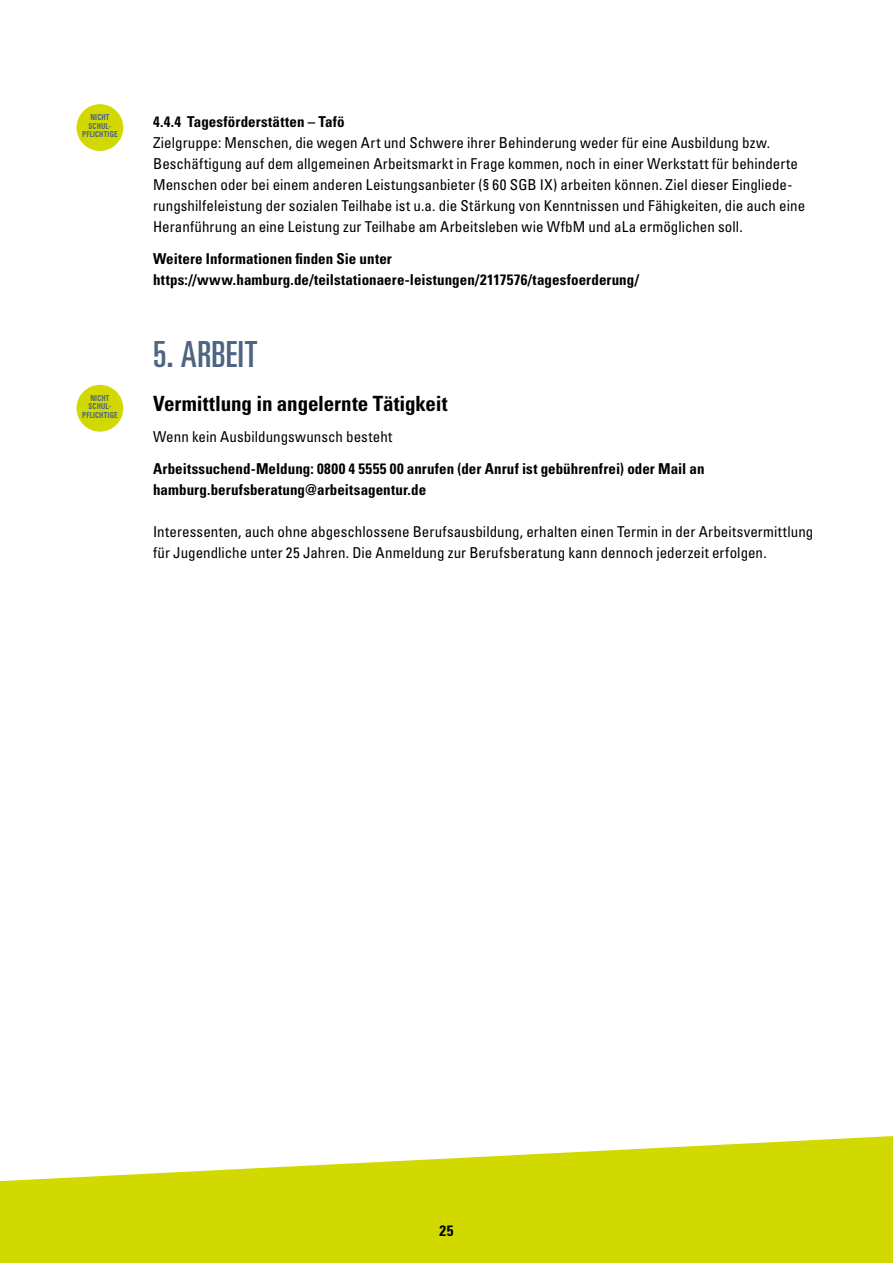
<style>
.page{position:relative;width:893px;height:1263px;background:#fff}
.page>*{position:absolute;margin:0;border:0;box-sizing:border-box;transform-origin:0 0}
.t1{font:ultra-condensed 36px "Univers";letter-spacing:.015em;color:#4d6482}
.t2{font:700 condensed 21px "Univers";letter-spacing:-.005em;color:#000}
.t3{font:condensed 15px/21px "Univers";color:#000}
.t4{font:700 condensed 15px/21px "Univers";letter-spacing:.005em;color:#000}
.t5{font:700 condensed 8.25px/8.7px "Univers";letter-spacing:.025em;color:#4d6482;scale:.85 1}
</style>
<div class="page">
<svg style="left:0;top:1136px;width:893px;height:127px;fill:#d2d900"></svg>
<div style="left:77px;top:104px;width:46px;height:47px;background:#d2d900;border-radius:50%"></div>
<div style="left:77px;top:385px;width:46px;height:47px;background:#d2d900;border-radius:50%"></div>
<p class="t5" style="left:89px;top:113px;width:13px">Nicht<br>Schul</p>
<p class="t5" style="left:109px;top:121px;width:4px">-</p>
<p class="t5" style="left:82px;top:130px;width:6px">pflichtige</p>
<p class="t5" style="left:89px;top:393px;width:13px">Nicht<br>Schul</p>
<p class="t5" style="left:109px;top:402px;width:4px">-</p>
<p class="t5" style="left:82px;top:411px;width:6px">pflichtige</p>
<p class="t4" style="left:153px;top:111px;width:193px">4.4.4 Tagesförderstätten – Tafö</p>
<p class="t3" style="left:153px;top:132px;width:654px">Zielgruppe: Menschen, die wegen Art und Schwere ihrer Behinderung weder für eine Ausbildung bzw.<br>Beschäftigung auf dem allgemeinen Arbeitsmarkt in Frage kommen, noch in einer Werkstatt für behinderte Menschen oder bei einem anderen Leistungsanbieter (§ 60 SGB IX) arbeiten können. Ziel dieser Eingliede&shy;rungshilfeleistung der sozialen Teilhabe ist u.a. die Stärkung von Kenntnissen und Fähigkeiten, die auch eine Heranführung an eine Leistung zur Teilhabe am Arbeitsleben wie WfbM und aLa ermöglichen soll.</p>
<p class="t4" style="left:153px;top:248px;width:487px">Weitere Informationen finden Sie unter https://www.hamburg.de/teilstationaere-leistungen/2117576/tagesfoerderung/</p>
<h1 class="t1" style="left:153px;top:334px;width:106px">5. ARBEIT</h1>
<h2 class="t2" style="left:153px;top:390px;width:296px">Vermittlung in angelernte Tätigkeit</h2>
<p class="t3" style="left:153px;top:426px;width:241px">Wenn kein Ausbildungswunsch besteht</p>
<p class="t4" style="left:153px;top:458px;width:553px">Arbeitssuchend-Meldung: 0800 4 5555 00 anrufen (der Anruf ist gebührenfrei) oder Mail an hamburg.berufsberatung@arbeitsagentur.de</p>
<p class="t3" style="left:153px;top:521px;width:662px">Interessenten, auch ohne abgeschlossene Berufsausbildung, erhalten einen Termin in der Arbeitsvermittlung für Jugendliche unter 25 Jahren. Die Anmeldung zur Berufsberatung kann dennoch jederzeit erfolgen.</p>
<p class="t4" style="left:440px;top:1220px;width:15px">25</p>
</div>
